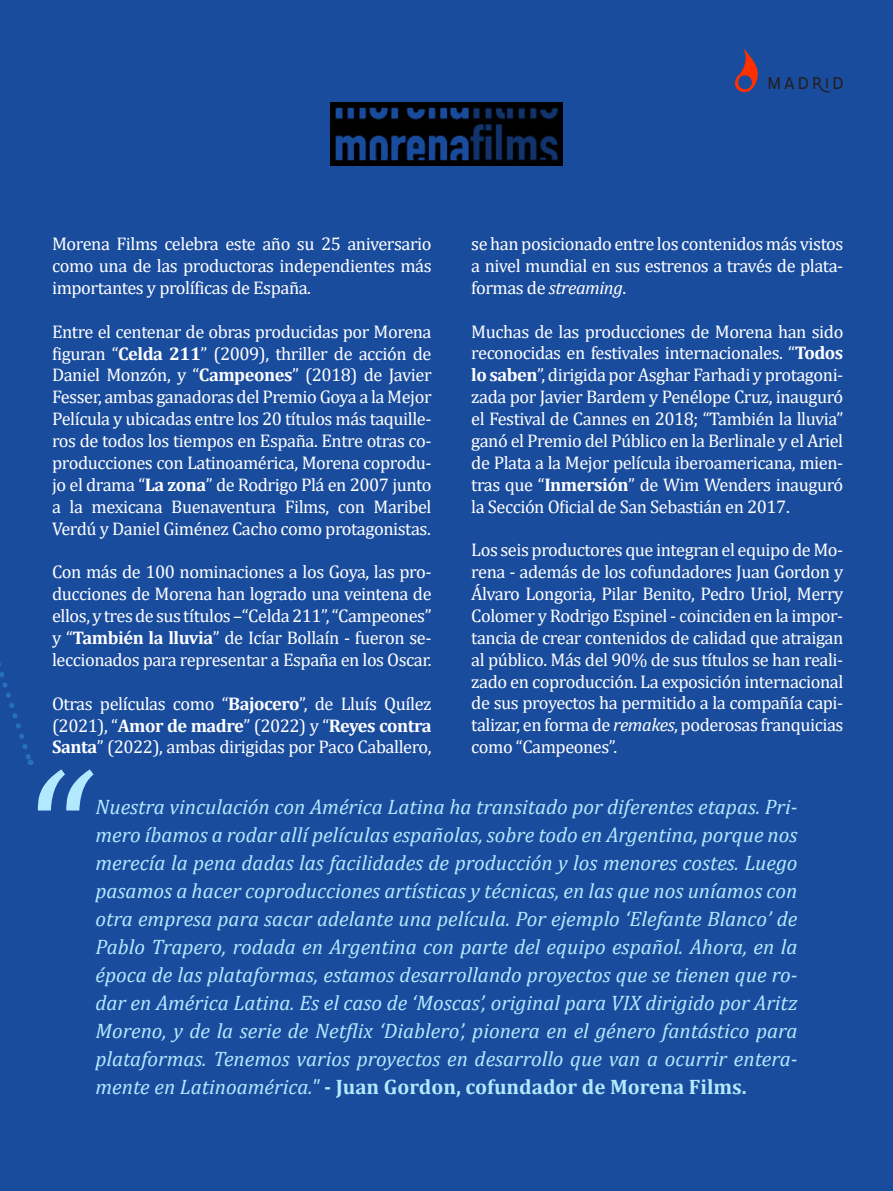
<style>
.page{position:relative;width:893px;height:1191px;background:#1a4c9e}
.page>*{position:absolute;margin:0;border:0;box-sizing:border-box;transform-origin:0 0}
.t1{font:italic 175px "Cambria";color:#b3e9ff}
.t2{font:italic 21px/28px "Cambria";color:#b3e9ff;text-align:justify}
.t3{font:18.38px/21.9px "Cambria";letter-spacing:-.025em;color:#fff;text-align:justify}
.t4{font:15.75px "Chulapa";letter-spacing:.19em;color:#231f20}
.s1{font-weight:700}
.s2{font-style:italic}
.s3{font-weight:700;font-style:normal}
</style>
<div class="page">
<svg style="left:735px;top:48px;width:23px;height:44px"></svg>
<img style="left:330px;top:103px;width:233px;height:62px">
<svg style="left:0;top:663px;width:34px;height:102px"></svg>
<p class="t4" style="left:767px;top:74px;width:77px">MADRID</p>
<p class="t3" style="left:52px;top:233px;width:381px">Morena Films celebra este año su 25 aniversario como una de las productoras independientes más importantes y prolíficas de España.</p>
<p class="t3" style="left:52px;top:320px;width:381px">Entre el centenar de obras producidas por Morena figuran “<span class="s1">Celda 211</span>” (2009), thriller de acción de Daniel Monzón, y “<span class="s1">Campeones</span>” (2018) de Javier Fesser, ambas ganadoras del Premio Goya a la Mejor Película y ubicadas entre los 20 títulos más taquille&shy;ros de todos los tiempos en España. Entre otras co&shy;producciones con Latinoamérica, Morena coprodu&shy;jo el drama “<span class="s1">La zona</span>” de Rodrigo Plá en 2007 junto a la mexicana Buenaventura Films, con Maribel Verdú y Daniel Giménez Cacho como protagonistas.</p>
<p class="t3" style="left:52px;top:561px;width:381px">Con más de 100 nominaciones a los Goya, las pro&shy;ducciones de Morena han logrado una veintena de ellos, y tres de sus títulos –“Celda 211”, “Campeones” y “<span class="s1">También la lluvia</span>” de Icíar Bollaín - fueron se&shy;leccionados para representar a España en los Oscar.</p>
<p class="t3" style="left:52px;top:692px;width:381px">Otras películas como “<span class="s1">Bajocero</span>”, de Lluís Quílez (2021), “<span class="s1">Amor de madre</span>” (2022) y “<span class="s1">Reyes contra Santa</span>” (2022), ambas dirigidas por Paco Caballero,</p>
<p class="t3" style="left:471px;top:233px;width:374px">se han posicionado entre los contenidos más vistos a nivel mundial en sus estrenos a través de plata&shy;formas de <span class="s2">streaming</span>.</p>
<p class="t3" style="left:471px;top:320px;width:374px">Muchas de las producciones de Morena han sido reconocidas en festivales internacionales. “<span class="s1">Todos lo saben</span>”, dirigida por Asghar Farhadi y protagoni&shy;zada por Javier Bardem y Penélope Cruz, inauguró el Festival de Cannes en 2018; “También la lluvia” ganó el Premio del Público en la Berlinale y el Ariel de Plata a la Mejor película iberoamericana, mien&shy;tras que “<span class="s1">Inmersión</span>” de Wim Wenders inauguró la Sección Oficial de San Sebastián en 2017.</p>
<p class="t3" style="left:471px;top:539px;width:374px">Los seis productores que integran el equipo de Mo&shy;rena - además de los cofundadores Juan Gordon y Álvaro Longoria, Pilar Benito, Pedro Uriol, Merry Colomer y Rodrigo Espinel - coinciden en la impor&shy;tancia de crear contenidos de calidad que atraigan al público. Más del 90% de sus títulos se han reali&shy;zado en coproducción. La exposición internacional de sus proyectos ha permitido a la compañía capi&shy;talizar, en forma de <span class="s2">remakes</span>, poderosas franquicias como “Campeones”.</p>
<h1 class="t1" style="left:18px;top:710px;width:66px">“</h1>
<p class="t2" style="left:95px;top:792px;width:703px">Nuestra vinculación con América Latina ha transitado por diferentes etapas. Pri&shy;mero íbamos a rodar allí películas españolas, sobre todo en Argentina, porque nos merecía la pena dadas las facilidades de producción y los menores costes. Luego pasamos a hacer coproducciones artísticas y técnicas, en las que nos uníamos con otra empresa para sacar adelante una película. Por ejemplo ‘Elefante Blanco’ de Pablo Trapero, rodada en Argentina con parte del equipo español. Ahora, en la época de las plataformas, estamos desarrollando proyectos que se tienen que ro&shy;dar en América Latina. Es el caso de ‘Moscas’, original para VIX dirigido por Aritz Moreno, y de la serie de Netflix ‘Diablero’, pionera en el género fantástico para plataformas. Tenemos varios proyectos en desarrollo que van a ocurrir entera&shy;mente en Latinoamérica." <span class="s3">- Juan Gordon, cofundador de Morena Films.</span></p>
</div>
